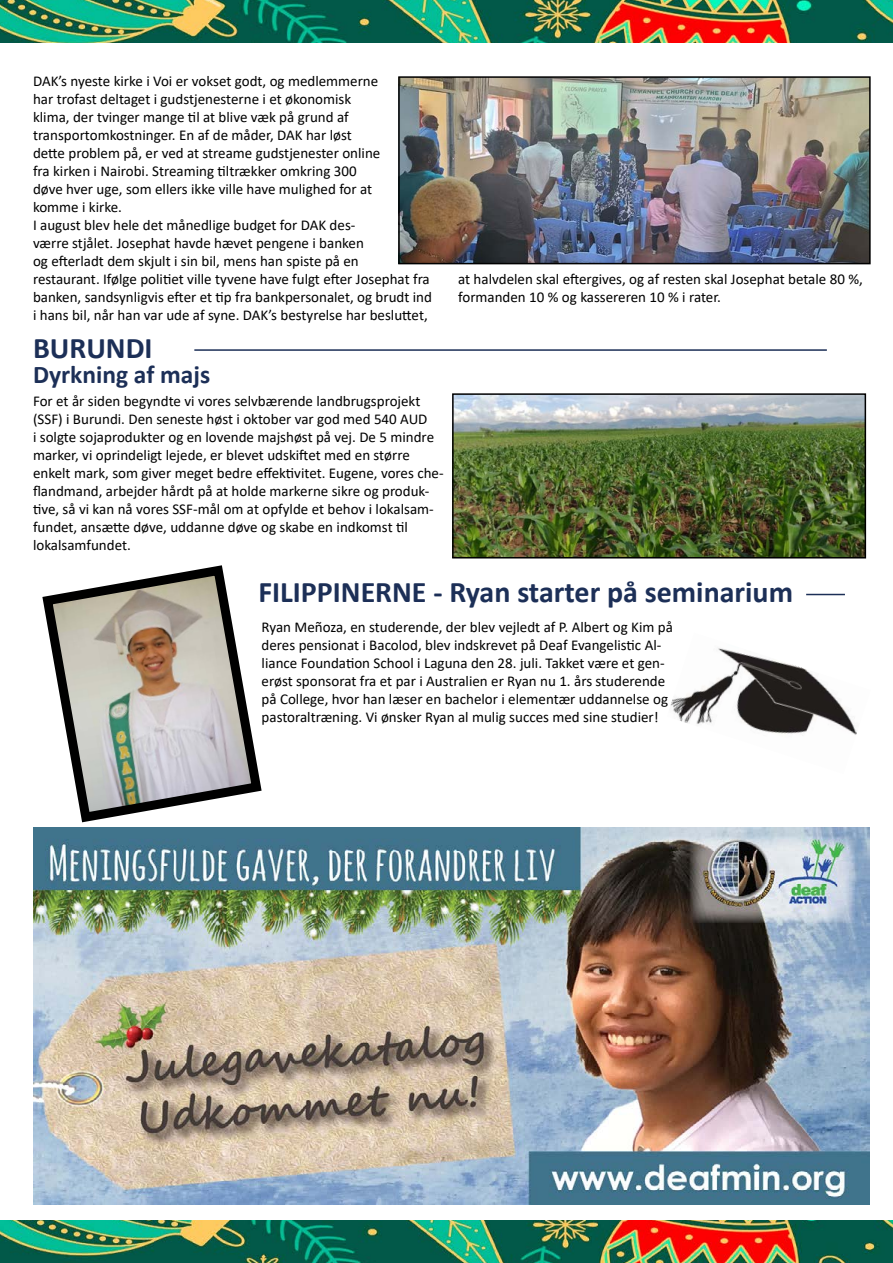
<style>
.page{position:relative;width:893px;height:1263px;background:#fff}
.page>*{position:absolute;margin:0;border:0;box-sizing:border-box;transform-origin:0 0}
.t1{font:700 30px "Calibri";color:#1c2f57}
.t2{font:700 25.5px "Calibri";color:#1c2f57}
.t3{font:15px/18px "Calibri";color:#000}
</style>
<div class="page">
<img style="left:1px;top:0;width:892px;height:43px">
<img style="left:0;top:1220px;width:893px;height:43px">
<img style="left:33px;top:827px;width:837px;height:378px">
<hr style="left:806px;top:594px;width:39px;height:1px;background:#1c2f57">
<svg style="left:42px;top:565px;width:220px;height:258px"></svg>
<img style="left:401px;top:79px;width:467px;height:182px">
<div style="left:398px;top:76px;width:473px;height:188px;border:2px solid #000"></div>
<hr style="left:194px;top:349px;width:633px;height:2px;background:#1c2f57">
<img style="left:455px;top:396px;width:408px;height:159px">
<div style="left:452px;top:393px;width:414px;height:165px;border:2px solid #000"></div>
<img style="left:670px;top:648px;width:187px;height:87px">
<p class="t3" style="left:33px;top:72px;width:400px">DAK’s nyeste kirke i Voi er vokset godt, og medlemmerne<br>har trofast deltaget i gudstjenesterne i et økonomisk<br>klima, der tvinger mange til at blive væk på grund af transportomkostninger. En af de måder, DAK har løst<br>dette problem på, er ved at streame gudstjenester online<br>fra kirken i Nairobi. Streaming tiltrækker omkring 300<br>døve hver uge, som ellers ikke ville have mulighed for at<br>komme i kirke.<br>I august blev hele det månedlige budget for DAK des-<br>værre stjålet. Josephat havde hævet pengene i banken<br>og efterladt dem skjult i sin bil, mens han spiste på en<br>restaurant. Ifølge politiet ville tyvene have fulgt efter Josephat fra banken, sandsynligvis efter et tip fra bankpersonalet, og brudt ind i hans bil, når han var ude af syne. DAK’s bestyrelse har besluttet,</p>
<h1 class="t1" style="left:33px;top:326px;width:121px">BURUNDI</h1>
<h2 class="t2" style="left:33px;top:356px;width:179px">Dyrkning af majs</h2>
<p class="t3" style="left:33px;top:391px;width:412px">For et år siden begyndte vi vores selvbærende landbrugsprojekt (SSF) i Burundi. Den seneste høst i oktober var god med 540 AUD<br>i solgte sojaprodukter og en lovende majshøst på vej. De 5 mindre marker, vi oprindeligt lejede, er blevet udskiftet med en større enkelt mark, som giver meget bedre effektivitet. Eugene, vores che&shy;flandmand, arbejder hårdt på at holde markerne sikre og produk&shy;tive, så vi kan nå vores SSF-mål om at opfylde et behov i lokalsam&shy;fundet, ansætte døve, uddanne døve og skabe en indkomst til lokalsamfundet.</p>
<p class="t3" style="left:458px;top:270px;width:406px">at halvdelen skal eftergives, og af resten skal Josephat betale 80 %, formanden 10 % og kassereren 10 % i rater.</p>
<h1 class="t1" style="left:258px;top:571px;width:536px">FILIPPINERNE - Ryan starter på seminarium</h1>
<p class="t3" style="left:262px;top:617px;width:413px">Ryan Meñoza, en studerende, der blev vejledt af P. Albert og Kim på deres pensionat i Bacolod, blev indskrevet på Deaf Evangelistic Al&shy;liance Foundation School i Laguna den 28. juli. Takket være et gen&shy;erøst sponsorat fra et par i Australien er Ryan nu 1. års studerende på College, hvor han læser en bachelor i elementær uddannelse og pastoraltræning. Vi ønsker Ryan al mulig succes med sine studier!</p>
</div>
